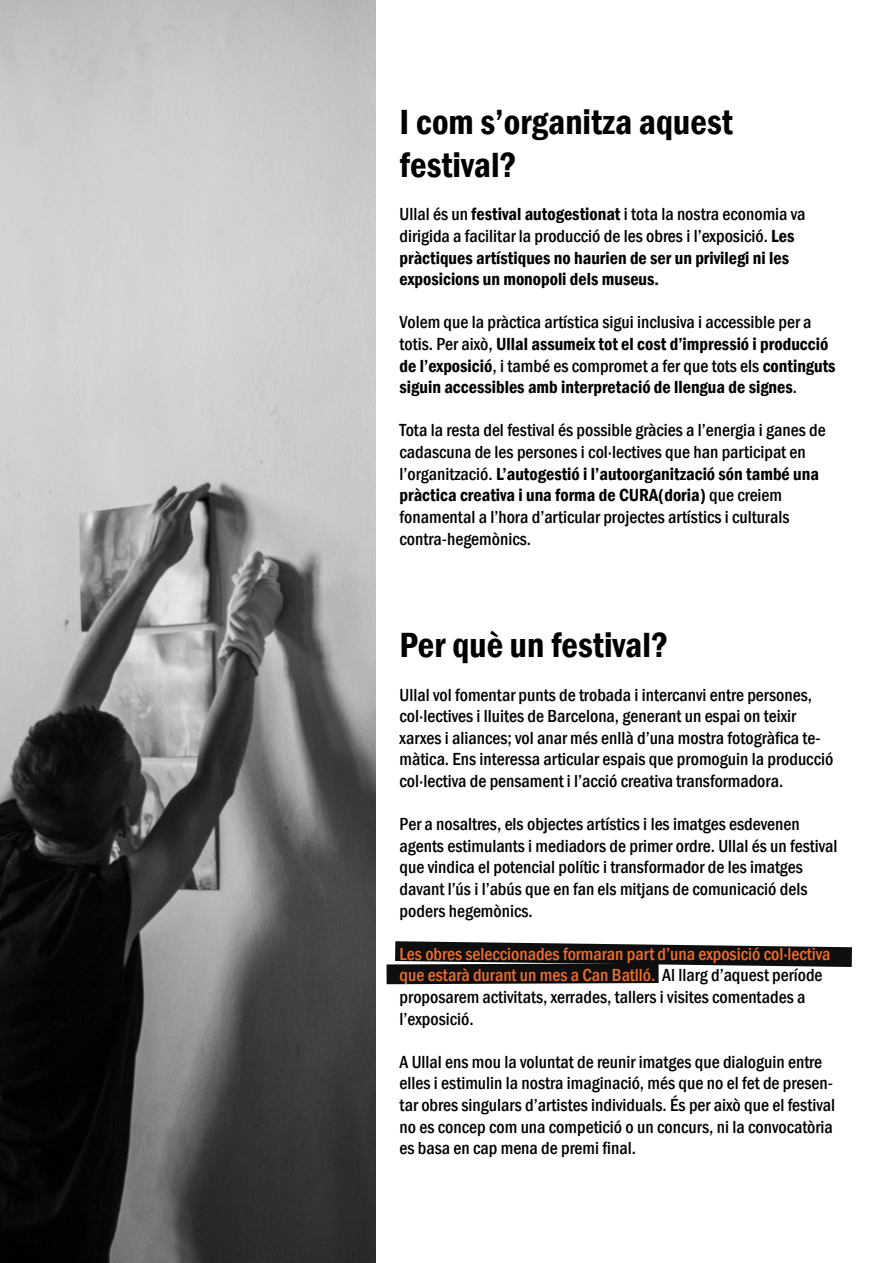
<style>
.page{position:relative;width:893px;height:1263px;background:#fff}
.page>*{position:absolute;margin:0;border:0;box-sizing:border-box;transform-origin:0 0}
.t1{font:600 condensed 36px/43.2px "Franklin Gothic";color:#000}
.t2{font:500 condensed 18px/21.6px "Franklin Gothic";color:#000}
.t3{font:600 condensed 18px/21.6px "Franklin Gothic";color:#000}
.s1{font-weight:500}
.s2{font-weight:600}
.s3{color:#f06d2a}
</style>
<div class="page">
<img style="left:0;top:0;width:375px;height:1263px">
<svg style="left:386px;top:941px;width:466px;height:43px"></svg>
<h1 class="t1" style="left:400px;top:100px;width:335px">I com s’organitza aquest festival?</h1>
<p class="t3" style="left:400px;top:203px;width:407px"><span class="s1">Ullal és un</span> festival autogestionat <span class="s1">i tota la nostra economia va dirigida a facilitar la producció de les obres i l’exposició.</span> Les pràctiques artístiques no haurien de ser un privilegi ni les exposicions un monopoli dels museus.</p>
<p class="t3" style="left:400px;top:311px;width:438px"><span class="s1">Volem que la pràctica artística sigui inclusiva i accessible per a totis. Per això,</span> Ullal assumeix tot el cost d’impressió i producció de l’exposició<span class="s1">, i també es compromet a fer que tots els</span> continguts siguin accessibles amb interpretació de llengua de signes<span class="s1">.</span></p>
<p class="t2" style="left:400px;top:419px;width:428px">Tota la resta del festival és possible gràcies a l’energia i ganes de cadascuna de les persones i col·lectives que han participat en l’organització. <span class="s2">L’autogestió i l’autoorganització són també una pràctica creativa i una forma de CURA(doria)</span> que creiem fonamental a l’hora d’articular projectes artístics i culturals contra-hegemònics.</p>
<h1 class="t1" style="left:400px;top:623px;width:270px">Per què un festival?</h1>
<p class="t2" style="left:400px;top:683px;width:435px">Ullal vol fomentar punts de trobada i intercanvi entre persones, col·lectives i lluites de Barcelona, generant un espai on teixir xarxes i aliances; vol anar més enllà d’una mostra fotogràfica te&shy;màtica. Ens interessa articular espais que promoguin la producció col·lectiva de pensament i l’acció creativa transformadora.</p>
<p class="t2" style="left:400px;top:813px;width:439px">Per a nosaltres, els objectes artístics i les imatges esdevenen agents estimulants i mediadors de primer ordre. Ullal és un festival que vindica el potencial polític i transformador de les imatges davant l’ús i l’abús que en fan els mitjans de comunicació dels poders hegemònics.</p>
<p class="t2" style="left:400px;top:943px;width:432px"><span class="s3">Les obres seleccionades formaran part d’una exposició col·lectiva que estarà durant un mes a Can Batlló.</span> Al llarg d’aquest període proposarem activitats, xerrades, tallers i visites comentades a l’exposició.</p>
<p class="t2" style="left:400px;top:1051px;width:437px">A Ullal ens mou la voluntat de reunir imatges que dialoguin entre elles i estimulin la nostra imaginació, més que no el fet de presen&shy;tar obres singulars d’artistes individuals. És per això que el festival no es concep com una competició o un concurs, ni la convocatòria es basa en cap mena de premi final.</p>
</div>
